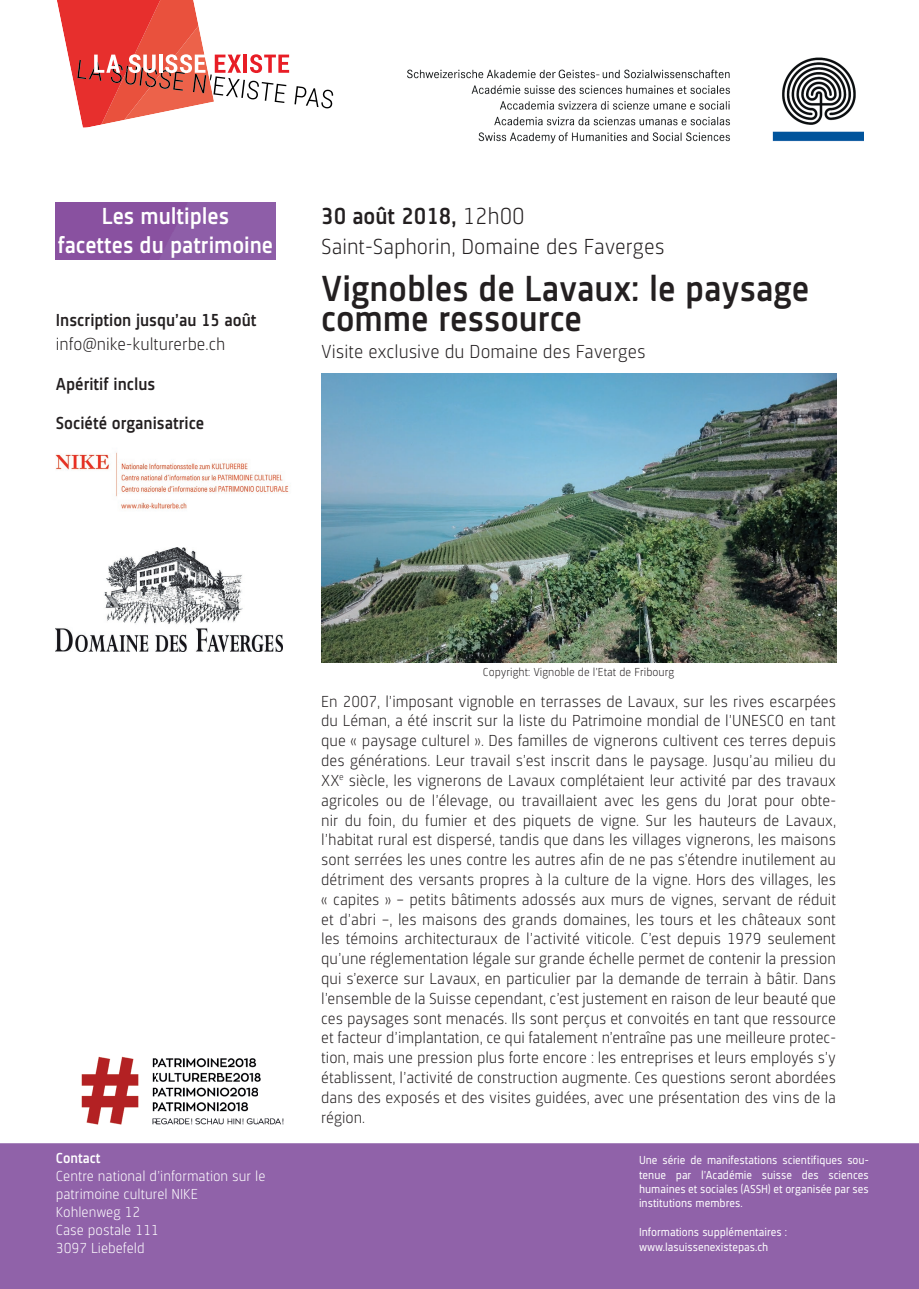
<style>
.page{position:relative;width:919px;height:1289px;background:#fff}
.page>*{position:absolute;margin:0;border:0;box-sizing:border-box;transform-origin:0 0}
.t1{font:500 37.5px/30px "Sinews Sans Pro";color:#231f20}
.t2{font:500 24px/28.8px "Sinews Sans Pro";color:#fff;text-align:center}
.t3{font:500 24px "Sinews Sans Pro";color:#231f20}
.t4{font:300 22.5px "Sinews Sans Pro";color:#231f20}
.t5{font:300 19.5px "Sinews Sans Pro";color:#231f20}
.t6{font:500 18px "Sinews Sans Pro";color:#231f20}
.t7{font:300 18px "Sinews Sans Pro";color:#231f20}
.t8{font:300 16.5px/19.8px "Sinews Sans Pro";color:#231f20;text-align:justify}
.t9{font:300 15px/18px "Sinews Sans Pro";color:#fff}
.t10{font:500 15px "Sinews Sans Pro";color:#fff}
.t11{font:12px/14.4px "Sinews Sans Pro";color:#fff;text-align:justify}
.t12{font:300 12px "Sinews Sans Pro";color:#231f20}
.s1{font-weight:300}
</style>
<div class="page">
<img style="left:56px;top:203px;width:219px;height:56px">
<div style="left:0;top:1143px;width:918px;height:145px;background:#9062a9"></div>
<img style="left:407px;top:57px;width:456px;height:86px">
<svg style="left:57px;top:0;width:276px;height:127px"></svg>
<img style="left:321px;top:373px;width:515px;height:289px">
<img style="left:56px;top:547px;width:227px;height:104px">
<img style="left:81px;top:1056px;width:203px;height:69px">
<img style="left:56px;top:452px;width:233px;height:57px">
<h2 class="t2" style="left:58px;top:202px;width:217px">Les multiples<br>facettes du patrimoine</h2>
<p class="t6" style="left:56px;top:310px;width:202px">Inscription jusqu’au 15 août</p>
<p class="t7" style="left:56px;top:334px;width:171px">info@nike-kulturerbe.ch</p>
<p class="t6" style="left:56px;top:374px;width:101px">Apéritif inclus</p>
<p class="t6" style="left:56px;top:413px;width:150px">Société organisatrice</p>
<h2 class="t3" style="left:321px;top:203px;width:205px">30 août 2018, <span class="s1">12h00</span></h2>
<h3 class="t4" style="left:321px;top:234px;width:345px">Saint-Saphorin, Domaine des Faverges</h3>
<h1 class="t1" style="left:321px;top:274px;width:489px">Vignobles de Lavaux: le paysage comme ressource</h1>
<p class="t5" style="left:321px;top:341px;width:326px">Visite exclusive du Domaine des Faverges</p>
<p class="t10" style="left:56px;top:1149px;width:46px">Contact</p>
<p class="t9" style="left:56px;top:1166px;width:211px">Centre national d’information sur le patrimoine culturel NIKE<br>Kohlenweg 12<br>Case postale 111<br>3097 Liebefeld</p>
<p class="t12" style="left:483px;top:665px;width:193px">Copyright: Vignoble de l’Etat de Fribourg</p>
<p class="t8" style="left:321px;top:691px;width:516px">En 2007, l’imposant vignoble en terrasses de Lavaux, sur les rives escarpées du Léman, a été inscrit sur la liste du Patrimoine mondial de l’UNESCO en tant que « paysage culturel ». Des familles de vignerons cultivent ces terres depuis des générations. Leur travail s’est inscrit dans le paysage. Jusqu’au milieu du XX<sup>e</sup> siècle, les vignerons de Lavaux complétaient leur activité par des travaux agricoles ou de l’élevage, ou travaillaient avec les gens du Jorat pour obte&shy;nir du foin, du fumier et des piquets de vigne. Sur les hauteurs de Lavaux, l’habitat rural est dispersé, tandis que dans les villages vignerons, les maisons sont serrées les unes contre les autres afin de ne pas s’étendre inutilement au détriment des versants propres à la culture de la vigne. Hors des villages, les « capites » – petits bâtiments adossés aux murs de vignes, servant de réduit et d’abri –, les maisons des grands domaines, les tours et les châteaux sont les témoins architecturaux de l’activité viticole. C’est depuis 1979 seulement qu’une réglementation légale sur grande échelle permet de contenir la pression qui s’exerce sur Lavaux, en particulier par la demande de terrain à bâtir. Dans l’ensemble de la Suisse cependant, c’est justement en raison de leur beauté que ces paysages sont menacés. Ils sont perçus et convoités en tant que ressource et facteur d’implantation, ce qui fatalement n’entraîne pas une meilleure protec&shy;tion, mais une pression plus forte encore : les entreprises et leurs employés s’y établissent, l’activité de construction augmente. Ces questions seront abordées dans des exposés et des visites guidées, avec une présentation des vins de la région.</p>
<p class="t11" style="left:639px;top:1152px;width:231px">Une série de manifestations scientifiques sou&shy;tenue par l’Académie suisse des sciences humaines et sociales (ASSH) et organisée par ses institutions membres.</p>
<p class="t11" style="left:639px;top:1224px;width:149px">Informations supplémentaires : www.lasuissenexistepas.ch</p>
</div>
